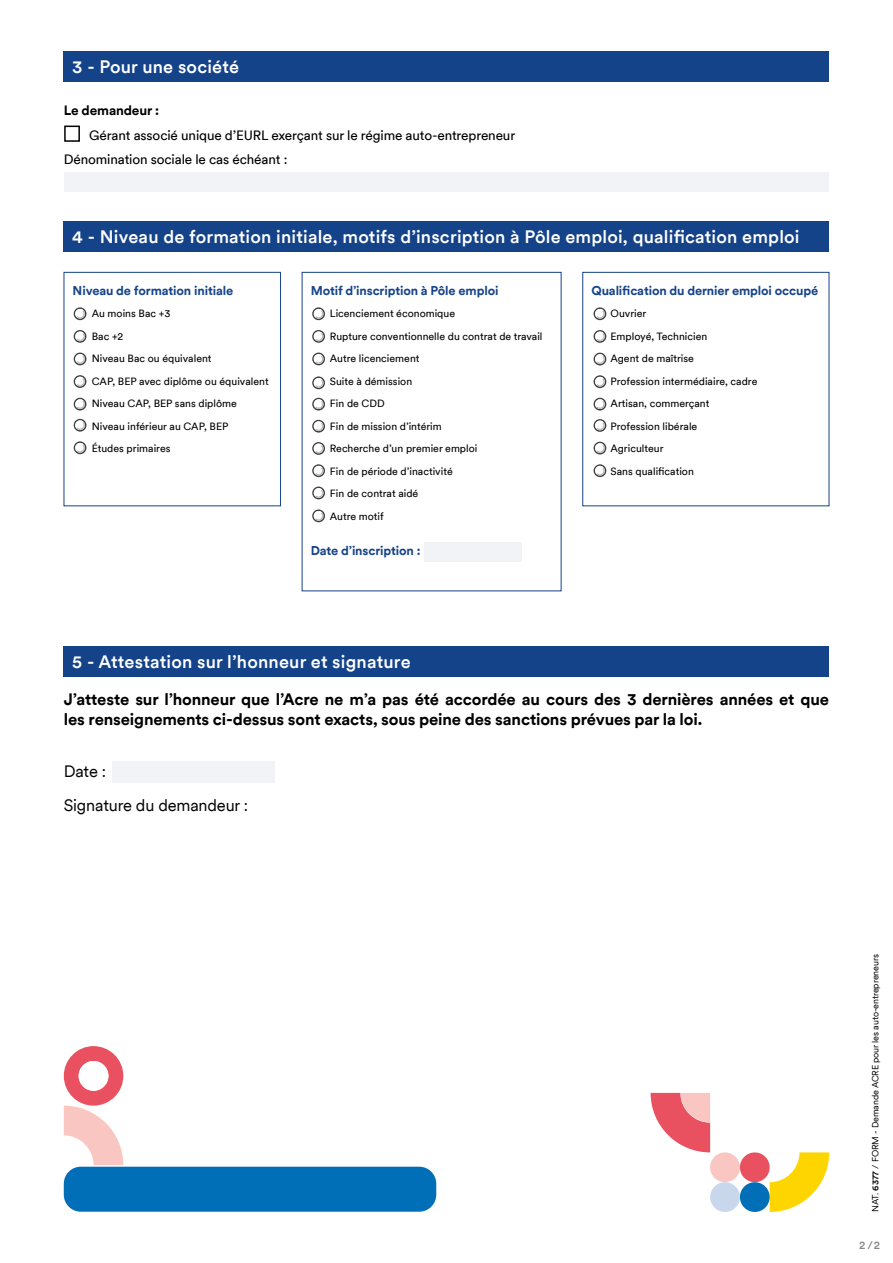
<style>
.page{position:relative;width:893px;height:1263px;background:#fff}
.page>*{position:absolute;margin:0;border:0;box-sizing:border-box;transform-origin:0 0}
.t1{font:500 18px "Circular";letter-spacing:.01em;color:#fff}
.t2{font:700 16.5px/19.8px "Circular";letter-spacing:-.01em;color:#000}
.t3{font:16.5px/33.8px "Circular";letter-spacing:-.01em;color:#000}
.t4{font:13.5px/24.8px "Circular";letter-spacing:-.01em;color:#000}
.t5{font:700 13.5px "Circular";letter-spacing:-.01em;color:#000}
.t6{font:700 12.75px "Circular";letter-spacing:-.01em;color:#154389}
.t7{font:500 11.25px "Circular";color:#878786}
.t8{font:10.5px/22.5px "Circular";color:#000}
.t9{font:9px "Circular";letter-spacing:-.01em;color:#000}
.s1{font-weight:500}
</style>
<div class="page">
<div style="left:64px;top:51px;width:765px;height:31px;background:#154389"></div>
<div style="left:64px;top:221px;width:765px;height:31px;background:#154389"></div>
<div style="left:64px;top:272px;width:217px;height:234px;border:1px solid #154389"></div>
<div style="left:64px;top:646px;width:765px;height:31px;background:#154389"></div>
<div style="left:64px;top:1167px;width:372px;height:45px;background:#006fb8;border-radius:17px"></div>
<svg style="left:64px;top:1046px;width:59px;height:119px"></svg>
<svg style="left:651px;top:1093px;width:59px;height:59px"></svg>
<div style="left:710px;top:1152px;width:30px;height:30px;background:#f9c6c1;border-radius:50%"></div>
<svg style="left:740px;top:1152px;width:89px;height:60px"></svg>
<div style="left:710px;top:1182px;width:30px;height:30px;background:#c8d7ec;border-radius:50%"></div>
<div style="left:64px;top:126px;width:16px;height:16px;border:1px solid #000"></div>
<div style="left:64px;top:172px;width:764px;height:19px;background:#f2f3f7"></div>
<svg style="left:74px;top:307px;width:12px;height:13px"></svg>
<svg style="left:312px;top:307px;width:13px;height:13px"></svg>
<div style="left:424px;top:542px;width:97px;height:19px;background:#f2f3f7"></div>
<svg style="left:594px;top:307px;width:12px;height:13px"></svg>
<svg style="left:74px;top:330px;width:12px;height:13px"></svg>
<svg style="left:74px;top:353px;width:12px;height:12px"></svg>
<svg style="left:312px;top:330px;width:13px;height:13px"></svg>
<svg style="left:312px;top:353px;width:13px;height:12px"></svg>
<svg style="left:593px;top:330px;width:13px;height:13px"></svg>
<svg style="left:594px;top:353px;width:12px;height:12px"></svg>
<svg style="left:74px;top:375px;width:12px;height:13px"></svg>
<svg style="left:74px;top:398px;width:12px;height:12px"></svg>
<svg style="left:74px;top:419px;width:12px;height:13px"></svg>
<svg style="left:74px;top:441px;width:12px;height:13px"></svg>
<svg style="left:312px;top:376px;width:13px;height:13px"></svg>
<svg style="left:312px;top:398px;width:13px;height:12px"></svg>
<svg style="left:312px;top:420px;width:13px;height:13px"></svg>
<svg style="left:312px;top:442px;width:13px;height:13px"></svg>
<svg style="left:312px;top:464px;width:13px;height:13px"></svg>
<svg style="left:312px;top:487px;width:13px;height:12px"></svg>
<svg style="left:312px;top:509px;width:13px;height:13px"></svg>
<svg style="left:594px;top:375px;width:12px;height:13px"></svg>
<svg style="left:594px;top:398px;width:12px;height:12px"></svg>
<svg style="left:594px;top:419px;width:12px;height:13px"></svg>
<svg style="left:594px;top:442px;width:12px;height:12px"></svg>
<svg style="left:594px;top:464px;width:12px;height:13px"></svg>
<div style="left:112px;top:762px;width:162px;height:21px;background:#f2f3f7"></div>
<h1 class="t1" style="left:72px;top:60px;width:168px">3 - Pour une société</h1>
<p class="t5" style="left:64px;top:105px;width:97px">Le demandeur :</p>
<p class="t4" style="left:64px;top:122px;width:453px;text-indent:26px">Gérant associé unique d’EURL exerçant sur le régime auto-entrepreneur<br>Dénomination sociale le cas échéant :</p>
<h1 class="t1" style="left:72px;top:225px;width:729px">4 - Niveau de formation initiale, motifs d’inscription à Pôle emploi, qualification emploi</h1>
<p class="t6" style="left:73px;top:285px;width:162px">Niveau de formation initiale</p>
<p class="t8" style="left:92px;top:303px;width:178px">Au moins Bac +3<br>Bac +2<br>Niveau Bac ou équivalent<br>CAP, BEP avec diplôme ou équivalent<br>Niveau CAP, BEP sans diplôme</p>
<p class="t8" style="left:92px;top:414px;width:138px;text-indent:-19px">- Niveau inférieur au CAP, BEP<br>Études primaires</p>
<p class="t6" style="left:591px;top:282px;width:228px">Qualification du dernier emploi occupé</p>
<p class="t8" style="left:611px;top:303px;width:98px">Ouvrier<br>Employé, Technicien<br>Agent de maîtrise</p>
<p class="t8" style="left:611px;top:369px;width:148px;text-indent:-19px">- Profession intermédiaire, cadre<br>Artisan, commerçant</p>
<p class="t8" style="left:611px;top:414px;width:88px;text-indent:-19px">- Profession libérale<br>Agriculteur</p>
<p class="t8" style="left:591px;top:459px;width:104px">- Sans qualification</p>
<p class="t6" style="left:311px;top:285px;width:189px">Motif d’inscription à Pôle emploi</p>
<p class="t8" style="left:330px;top:303px;width:127px">Licenciement économique</p>
<p class="t8" style="left:330px;top:324px;width:214px;text-indent:-19px">- Rupture conventionnelle du contrat de travail<br>Autre licenciement<br>Suite à démission<br>Fin de CDD<br>Fin de mission d’intérim</p>
<p class="t8" style="left:330px;top:437px;width:149px;text-indent:-19px">- Recherche d’un premier emploi<br>Fin de période d’inactivité<br>Fin de contrat aidé</p>
<p class="t8" style="left:311px;top:504px;width:74px">- Autre motif</p>
<p class="t6" style="left:311px;top:545px;width:111px">Date d’inscription :</p>
<h1 class="t1" style="left:72px;top:655px;width:340px">5 - Attestation sur l’honneur et signature</h1>
<h2 class="t2" style="left:64px;top:691px;width:767px">J’atteste sur l’honneur que l’Acre ne m’a pas été accordée au cours des 3 dernières années et que les renseignements ci-dessus sont exacts, sous peine des sanctions prévues par la loi.</h2>
<h2 class="t3" style="left:64px;top:755px;width:186px">Date :<br>Signature du demandeur :</h2>
<p class="t9" style="left:871px;top:1212px;width:259px;rotate:-90deg">NAT. <span class="s1">6377</span> / FORM - Demande ACRE pour les auto-entrepreneurs</p>
<p class="t7" style="left:859px;top:1240px;width:23px">2 / 2</p>
</div>
